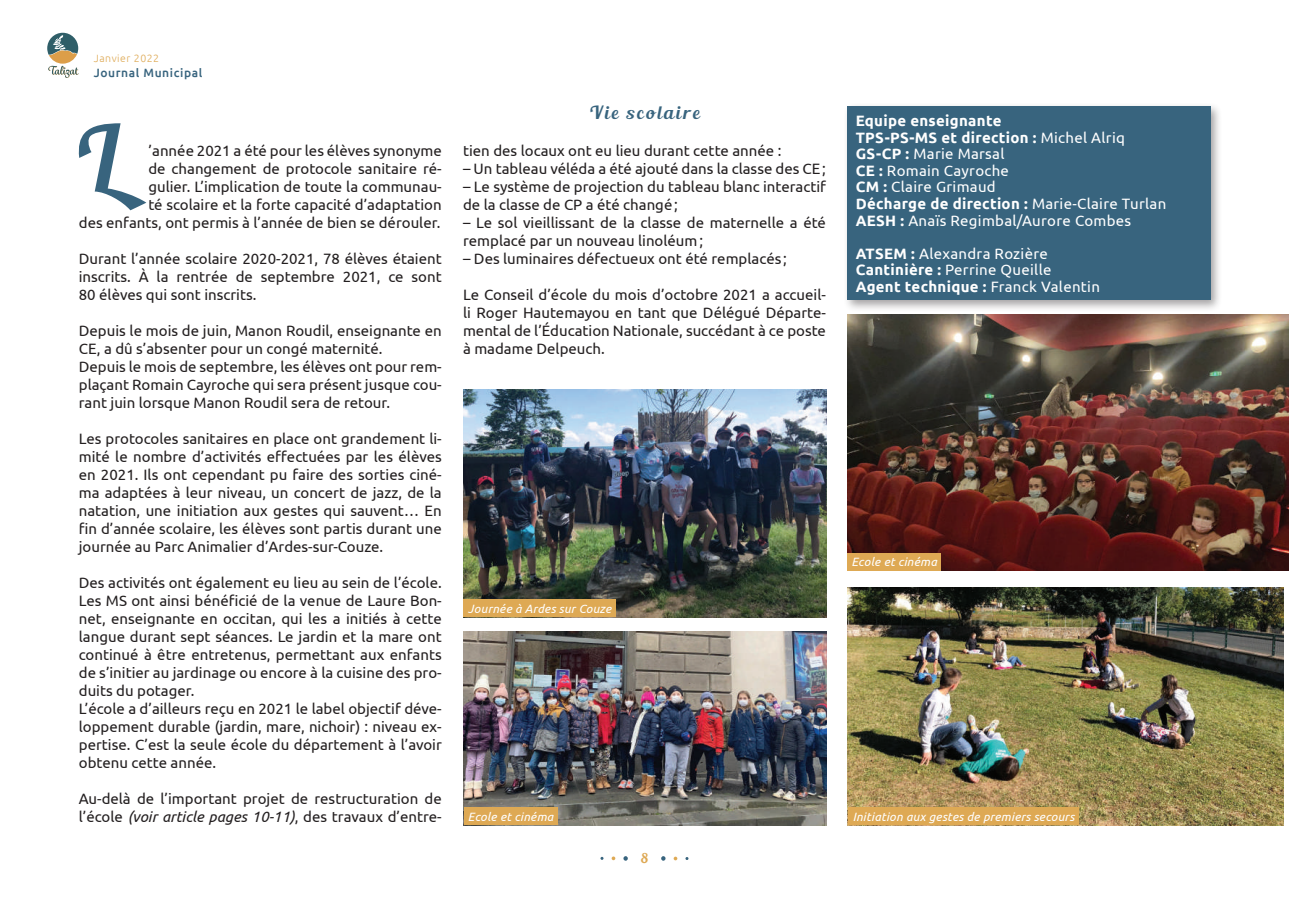
<style>
.page{position:relative;width:1289px;height:919px;background:#fff}
.page>*{position:absolute;margin:0;border:0;box-sizing:border-box;transform-origin:0 0}
.t1{font:86.85px "Blenda Script";color:#38647e}
.t2{font:18px "Blenda Script";letter-spacing:.12em;color:#38647e}
.t3{font:15px/18px "Ubuntu";color:#231f20}
.t4{font:15px/16.5px "Ubuntu";letter-spacing:.02em;color:#fff}
.t5{font:13.5px "Blenda Script";color:#dea954}
.t6{font:italic 12px "Ubuntu";letter-spacing:.02em;color:#fff}
.t7{font:500 12px "Ubuntu";letter-spacing:.05em;color:#38647e}
.t8{font:300 10.5px "Ubuntu";letter-spacing:.05em;color:#dea954}
.s1{font-style:italic}
.s2{font-weight:700}
</style>
<div class="page">
<svg style="left:623px;top:856px;width:5px;height:4px"></svg>
<svg style="left:661px;top:856px;width:4px;height:4px"></svg>
<svg style="left:611px;top:856px;width:4px;height:4px"></svg>
<svg style="left:673px;top:856px;width:4px;height:4px"></svg>
<svg style="left:47px;top:33px;width:32px;height:45px"></svg>
<img style="left:847px;top:587px;width:436px;height:238px">
<img style="left:463px;top:389px;width:363px;height:228px">
<img style="left:847px;top:314px;width:441px;height:256px">
<img style="left:463px;top:631px;width:363px;height:194px">
<div style="left:463px;top:599px;width:152px;height:18px;background:#dea954"></div>
<div style="left:463px;top:807px;width:94px;height:18px;background:#dea954"></div>
<div style="left:847px;top:552px;width:94px;height:18px;background:#dea954"></div>
<div style="left:848px;top:807px;width:230px;height:18px;background:#dea954"></div>
<div style="left:843px;top:102px;width:379px;height:210px;background:#231f20;opacity:.41"></div>
<div style="left:847px;top:106px;width:363px;height:194px;background:#38647e"></div>
<p class="t8" style="left:94px;top:52px;width:67px">Janvier 2022</p>
<p class="t7" style="left:94px;top:65px;width:110px">Journal Municipal</p>
<h1 class="t1" style="left:74px;top:102px;width:46px">L</h1>
<p class="t3" style="left:79px;top:141px;width:364px;text-align:right">’année 2021 a été pour les élèves synonyme<br>de changement de protocole sanitaire ré-<br>gulier. L’implication de toute la communau-<br>té scolaire et la forte capacité d’adaptation<br>des enfants, ont permis à l’année de bien se dérouler.</p>
<p class="t3" style="left:79px;top:249px;width:364px;text-align:justify">Durant l’année scolaire 2020-2021, 78 élèves étaient inscrits. À la rentrée de septembre 2021, ce sont 80 élèves qui sont inscrits.</p>
<p class="t3" style="left:79px;top:321px;width:364px">Depuis le mois de juin, Manon Roudil, enseignante en CE, a dû s’absenter pour un congé maternité.<br>Depuis le mois de septembre, les élèves ont pour rem&shy;plaçant Romain Cayroche qui sera présent jusque cou&shy;rant juin lorsque Manon Roudil sera de retour.</p>
<p class="t3" style="left:79px;top:429px;width:364px;text-align:justify">Les protocoles sanitaires en place ont grandement li&shy;mité le nombre d’activités effectuées par les élèves en 2021. Ils ont cependant pu faire des sorties ciné&shy;ma adaptées à leur niveau, un concert de jazz, de la natation, une initiation aux gestes qui sauvent… En fin d’année scolaire, les élèves sont partis durant une journée au Parc Animalier d’Ardes-sur-Couze.</p>
<p class="t3" style="left:79px;top:573px;width:364px">Des activités ont également eu lieu au sein de l’école.<br>Les MS ont ainsi bénéficié de la venue de Laure Bon&shy;net, enseignante en occitan, qui les a initiés à cette langue durant sept séances. Le jardin et la mare ont continué à être entretenus, permettant aux enfants de s’initier au jardinage ou encore à la cuisine des pro&shy;duits du potager.<br>L’école a d’ailleurs reçu en 2021 le label objectif déve&shy;loppement durable (jardin, mare, nichoir) : niveau ex&shy;pertise. C’est la seule école du département à l’avoir obtenu cette année.</p>
<p class="t3" style="left:79px;top:789px;width:364px">Au-delà de l’important projet de restructuration de l’école <span class="s1">(voir article pages 10-11)</span>, des travaux d’entre-</p>
<p class="t2" style="left:589px;top:101px;width:111px">Vie scolaire</p>
<p class="t3" style="left:463px;top:141px;width:320px">tien des locaux ont eu lieu durant cette année :</p>
<p class="t3" style="left:463px;top:159px;width:364px">– Un tableau véléda a été ajouté dans la classe des CE;</p>
<p class="t3" style="left:463px;top:177px;width:364px">– Le système de projection du tableau blanc interactif de la classe de CP a été changé;</p>
<p class="t3" style="left:463px;top:213px;width:364px">– Le sol vieillissant de la classe de maternelle a été remplacé par un nouveau linoléum;</p>
<p class="t3" style="left:463px;top:249px;width:325px">– Des luminaires défectueux ont été remplacés ;</p>
<p class="t3" style="left:463px;top:285px;width:364px;text-align:justify">Le Conseil d’école du mois d’octobre 2021 a accueil&shy;li Roger Hautemayou en tant que Délégué Départe&shy;mental de l’Éducation Nationale, succédant à ce poste à madame Delpeuch.</p>
<p class="t6" style="left:468px;top:601px;width:145px">Journée à Ardes sur Couze</p>
<p class="t6" style="left:468px;top:809px;width:87px">Ecole et cinéma</p>
<p class="t5" style="left:641px;top:849px;width:9px">8</p>
<p class="t4" style="left:855px;top:112px;width:312px"><span class="s2">Equipe enseignante<br>TPS-PS-MS et direction :</span> Michel Alriq<br><span class="s2">GS-CP :</span> Marie Marsal<br><span class="s2">CE :</span> Romain Cayroche<br><span class="s2">CM :</span> Claire Grimaud<br><span class="s2">Décharge de direction :</span> Marie-Claire Turlan<br><span class="s2">AESH :</span> Anaïs Regimbal/Aurore Combes</p>
<p class="t4" style="left:855px;top:244px;width:246px"><span class="s2">ATSEM :</span> Alexandra Rozière<br><span class="s2">Cantinière :</span> Perrine Queille<br><span class="s2">Agent technique :</span> Franck Valentin</p>
<p class="t6" style="left:851px;top:554px;width:87px">Ecole et cinéma</p>
<p class="t6" style="left:852px;top:809px;width:223px">Initiation aux gestes de premiers secours</p>
</div>
